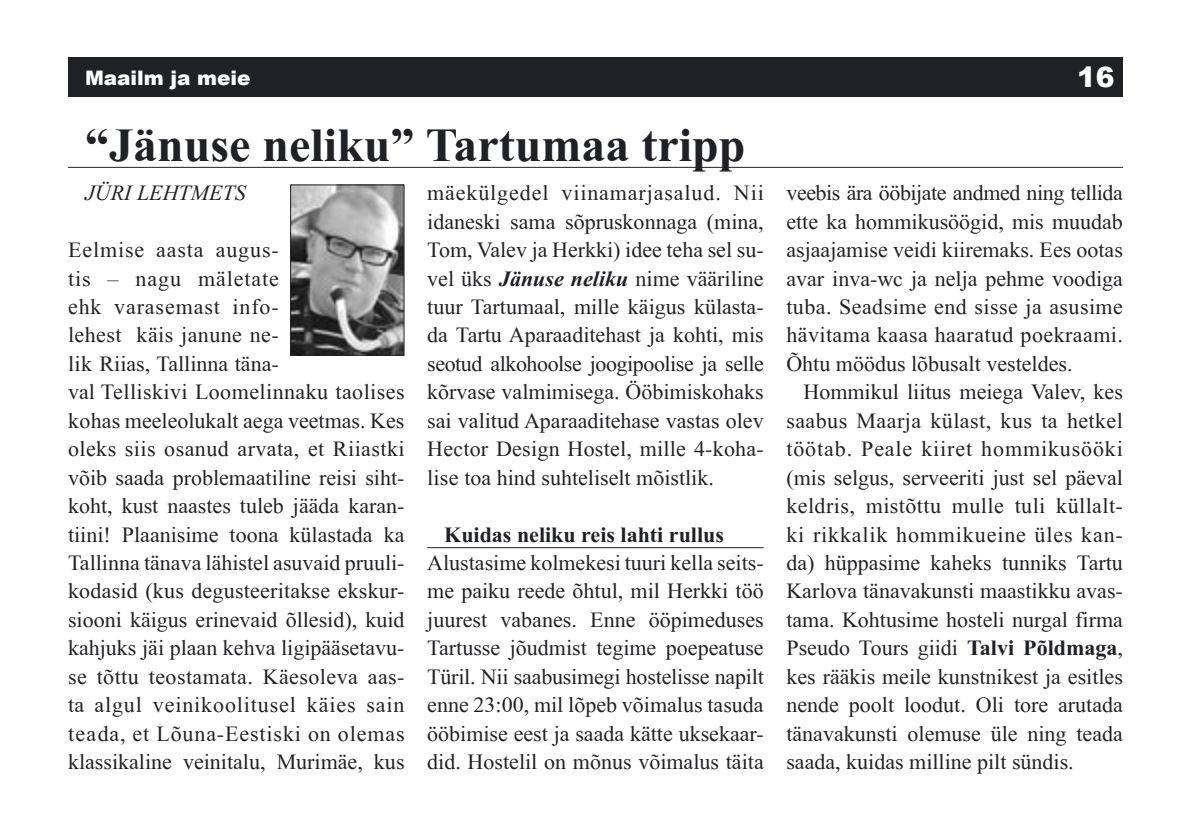
<style>
.page{position:relative;width:1191px;height:840px;background:#fff}
.page>*{position:absolute;margin:0;border:0;box-sizing:border-box;transform-origin:0 0}
.Esimene_peal{font:700 48px "EE Times New Roman";color:#202124}
.t1{font:900 28px "Arial";color:#fff}
.Põhitekst_taandeta{font:22px/28.4px "EE Times New Roman";color:#202124;text-align:justify}
.Põhitekst{font:22px/28.4px "EE Times New Roman";color:#202124;text-align:justify}
.Teine_peal{font:700 22px "EE Times New Roman";color:#202124}
.Autor{font:italic 22px "EE Times New Roman";color:#202124}
.Rubriik_vasak{font:900 20px "Arial";color:#fff}
.s1{font-weight:700;font-style:italic}
.s2{font-weight:700}
</style>
<div class="page">
<div style="left:68px;top:57px;width:1055px;height:39px;background:#202124"></div>
<hr style="left:68px;top:167px;width:1055px;height:1px;background:#202124">
<img style="left:292px;top:186px;width:110px;height:167px">
<div style="left:290px;top:184px;width:114px;height:171px;border:1px solid #202124"></div>
<hr style="left:427px;top:547px;width:336px;height:1px;background:#202124">
<p class="Rubriik_vasak" style="left:85px;top:64px;width:167px">Maailm ja meie</p>
<p class="t1" style="left:1077px;top:56px;width:39px">16</p>
<p class="Esimene_peal" style="left:85px;top:117px;width:662px">“Jänuse neliku” Tartumaa tripp</p>
<p class="Autor" style="left:85px;top:181px;width:162px">JÜRI LEHTMETS</p>
<p class="Põhitekst_taandeta" style="left:427px;top:179px;width:338px">mäekülgedel viinamarjasalud. Nii idaneski sama sõpruskonnaga (mina, Tom, Valev ja Herkki) idee teha sel su&shy;vel üks <span class="s1">Jänuse neliku</span> nime vääriline tuur Tartumaal, mille käigus külasta&shy;da Tartu Aparaaditehast ja kohti, mis seotud alkohoolse joogipoolise ja selle kõrvase valmimisega. Ööbimiskohaks sai valitud Aparaaditehase vastas olev Hector Design Hostel, mille 4-koha&shy;lise toa hind suhteliselt mõistlik.</p>
<p class="Põhitekst_taandeta" style="left:786px;top:179px;width:338px">veebis ära ööbijate andmed ning tellida ette ka hommikusöögid, mis muudab asjaajamise veidi kiiremaks. Ees ootas avar inva-wc ja nelja pehme voodiga tuba. Seadsime end sisse ja asusime hävitama kaasa haaratud poekraami.<br>Õhtu möödus lõbusalt vesteldes.</p>
<p class="Põhitekst" style="left:786px;top:377px;width:338px;text-indent:17px">Hommikul liitus meiega Valev, kes saabus Maarja külast, kus ta hetkel töötab. Peale kiiret hommikusööki (mis selgus, serveeriti just sel päeval keldris, mistõttu mulle tuli küllalt&shy;ki rikkalik hommikueine üles kan&shy;da) hüppasime kaheks tunniks Tartu Karlova tänavakunsti maastikku avas&shy;tama. Kohtusime hosteli nurgal firma Pseudo Tours giidi <span class="s2">Talvi Põldmaga</span>, kes rääkis meile kunstnikest ja esitles nende poolt loodut. Oli tore arutada tänavakunsti olemuse üle ning teada saada, kuidas milline pilt sündis.</p>
<p class="Põhitekst_taandeta" style="left:68px;top:235px;width:338px;text-align:left">Eelmise aasta augus-<br>tis – nagu mäletate<br>ehk varasemast info-<br>lehest käis janune ne-<br>lik Riias, Tallinna täna-<br>val Telliskivi Loomelinnaku taolises kohas meeleolukalt aega veetmas. Kes oleks siis osanud arvata, et Riiastki võib saada problemaatiline reisi siht&shy;koht, kust naastes tuleb jääda karan&shy;tiini! Plaanisime toona külastada ka Tallinna tänava lähistel asuvaid pruuli&shy;kodasid (kus degusteeritakse ekskur&shy;siooni käigus erinevaid õllesid), kuid kahjuks jäi plaan kehva ligipääsetavu&shy;se tõttu teostamata. Käesoleva aas&shy;ta algul veinikoolitusel käies sain teada, et Lõuna-Eestiski on olemas klassikaline veinitalu, Murimäe, kus</p>
<p class="Teine_peal" style="left:444px;top:521px;width:281px">Kuidas neliku reis lahti rullus</p>
<p class="Põhitekst_taandeta" style="left:427px;top:548px;width:338px">Alustasime kolmekesi tuuri kella seits&shy;me paiku reede õhtul, mil Herkki töö juurest vabanes. Enne ööpimeduses Tartusse jõudmist tegime poepeatuse Türil. Nii saabusimegi hostelisse napilt enne 23:00, mil lõpeb võimalus tasuda ööbimise eest ja saada kätte uksekaar&shy;did. Hostelil on mõnus võimalus täita</p>
</div>
